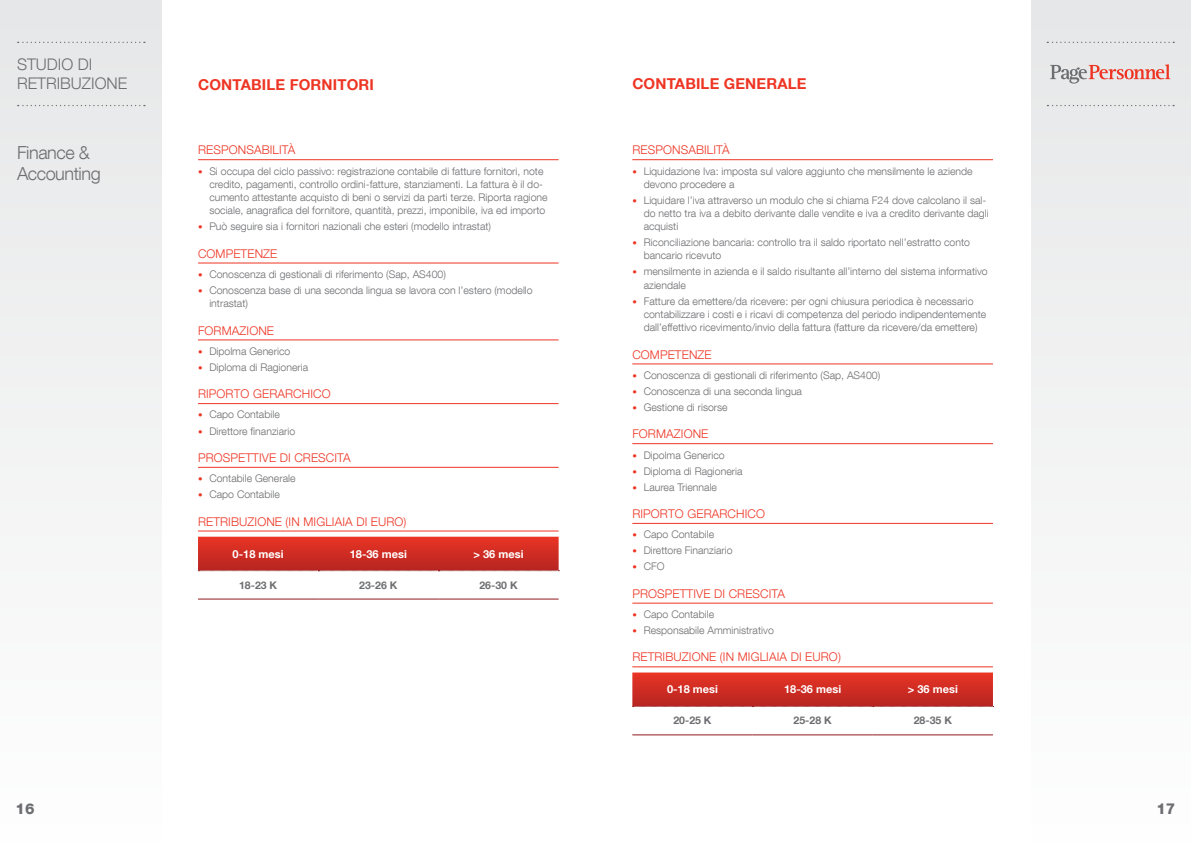
<style>
.page{position:relative;width:1191px;height:842px;background:#fff}
.page>*{position:absolute;margin:0;border:0;box-sizing:border-box;transform-origin:0 0}
.t1{font:300 18px/21px "Helvetica Neue LT Com";letter-spacing:-.025em;color:#6d6e71}
.t2{font:300 16px/19.2px "Helvetica Neue LT Com";color:#6d6e71}
.t3{font:700 15px "Helvetica Neue LT Com";letter-spacing:.01em;color:#ee3524}
.t4{font:800 15px "Helvetica Neue LT Com";color:#6d6e71}
.t5{font:300 12px "Helvetica Neue LT Com";letter-spacing:.01em;color:#ee3524}
.t6{font:700 11px "Helvetica Neue LT Com";color:#fff}
.t7{font:300 10.5px/13.2px "Helvetica Neue LT Com";color:#6d6e71}
.t8{font:700 10.5px "Helvetica Neue LT Com";color:#6d6e71}
.s1{font-weight:800;font-size:9px;color:#ee3524}
</style>
<div class="page">
<div style="left:0;top:0;width:162px;height:842px;background:#f2f2f3"></div>
<div style="left:1031px;top:0;width:160px;height:842px;background:#f2f3f3"></div>
<svg style="left:18px;top:42px;width:127px;height:1px"></svg>
<svg style="left:18px;top:105px;width:127px;height:1px"></svg>
<svg style="left:1047px;top:105px;width:127px;height:1px"></svg>
<svg style="left:1050px;top:64px;width:120px;height:20px"></svg>
<svg style="left:1047px;top:42px;width:127px;height:1px"></svg>
<hr style="left:198px;top:159px;width:360px;height:1px;background:#ee3524">
<hr style="left:198px;top:263px;width:360px;height:1px;background:#ee3524">
<hr style="left:198px;top:340px;width:360px;height:1px;background:#ee3524">
<hr style="left:198px;top:403px;width:360px;height:1px;background:#ee3524">
<hr style="left:198px;top:467px;width:360px;height:1px;background:#ee3524">
<hr style="left:198px;top:531px;width:360px;height:1px;background:#ee3524">
<hr style="left:198px;top:599px;width:120px;height:1px;background:#90181b">
<hr style="left:318px;top:599px;width:120px;height:1px;background:#90181b">
<hr style="left:438px;top:599px;width:120px;height:1px;background:#90181b">
<svg style="left:198px;top:537px;width:361px;height:34px;background:#cf2e25"></svg>
<hr style="left:632px;top:159px;width:361px;height:1px;background:#ee3524">
<hr style="left:632px;top:364px;width:361px;height:1px;background:#ee3524">
<hr style="left:632px;top:443px;width:361px;height:1px;background:#ee3524">
<hr style="left:632px;top:523px;width:361px;height:1px;background:#ee3524">
<hr style="left:632px;top:603px;width:361px;height:1px;background:#ee3524">
<hr style="left:632px;top:667px;width:361px;height:1px;background:#ee3524">
<hr style="left:632px;top:735px;width:120px;height:1px;background:#90181b">
<hr style="left:752px;top:735px;width:120px;height:1px;background:#90181b">
<hr style="left:872px;top:735px;width:121px;height:1px;background:#90181b">
<svg style="left:632px;top:672px;width:361px;height:35px;background:#d03128"></svg>
<h2 class="t2" style="left:17px;top:54px;width:112px">STUDIO DI<br>RETRIBUZIONE</h2>
<h1 class="t1" style="left:17px;top:141px;width:85px">Finance &amp;<br>Accounting</h1>
<h3 class="t3" style="left:198px;top:76px;width:177px">CONTABILE FORNITORI</h3>
<h3 class="t3" style="left:632px;top:75px;width:176px">CONTABILE GENERALE</h3>
<p class="t5" style="left:198px;top:143px;width:99px">RESPONSABILITÀ</p>
<p class="t7" style="left:209px;top:164px;width:340px;text-indent:-11px"><span class="s1">•</span> Si occupa del ciclo passivo: registrazione contabile di fatture fornitori, note credito, pagamenti, controllo ordini-fatture, stanziamenti. La fattura è il do&shy;cumento attestante acquisto di beni o servizi da parti terze. Riporta ragione sociale, anagrafica del fornitore, quantità, prezzi, imponibile, iva ed importo</p>
<p class="t7" style="left:198px;top:220px;width:294px"><span class="s1">•</span> Può seguire sia i fornitori nazionali che esteri (modello intrastat)</p>
<p class="t5" style="left:198px;top:246px;width:81px">COMPETENZE</p>
<p class="t7" style="left:198px;top:267px;width:249px"><span class="s1">•</span> Conoscenza di gestionali di riferimento (Sap, AS400)</p>
<p class="t7" style="left:209px;top:283px;width:325px;text-indent:-11px"><span class="s1">•</span> Conoscenza base di una seconda lingua se lavora con l’estero (modello intrastat)</p>
<p class="t5" style="left:198px;top:323px;width:77px">FORMAZIONE</p>
<p class="t7" style="left:198px;top:344px;width:94px"><span class="s1">•</span> Dipolma Generico</p>
<p class="t7" style="left:198px;top:360px;width:112px"><span class="s1">•</span> Diploma di Ragioneria</p>
<p class="t5" style="left:198px;top:387px;width:134px">RIPORTO GERARCHICO</p>
<p class="t7" style="left:198px;top:408px;width:83px"><span class="s1">•</span> Capo Contabile</p>
<p class="t7" style="left:198px;top:424px;width:99px"><span class="s1">•</span> Direttore finanziario</p>
<p class="t5" style="left:198px;top:450px;width:154px">PROSPETTIVE DI CRESCITA</p>
<p class="t7" style="left:198px;top:472px;width:99px"><span class="s1">•</span> Contabile Generale</p>
<p class="t7" style="left:198px;top:488px;width:83px"><span class="s1">•</span> Capo Contabile</p>
<p class="t5" style="left:198px;top:514px;width:210px">RETRIBUZIONE (IN MIGLIAIA DI EURO)</p>
<p class="t6" style="left:233px;top:547px;width:52px">0-18 mesi</p>
<p class="t6" style="left:350px;top:547px;width:59px">18-36 mesi</p>
<p class="t6" style="left:473px;top:547px;width:51px">&gt; 36 mesi</p>
<p class="t8" style="left:239px;top:578px;width:40px">18-23 K</p>
<p class="t8" style="left:359px;top:578px;width:40px">23-26 K</p>
<p class="t8" style="left:479px;top:578px;width:40px">26-30 K</p>
<p class="t5" style="left:632px;top:143px;width:99px">RESPONSABILITÀ</p>
<p class="t7" style="left:643px;top:164px;width:330px;text-indent:-11px"><span class="s1">•</span> Liquidazione Iva: imposta sul valore aggiunto che mensilmente le aziende devono procedere a</p>
<p class="t7" style="left:643px;top:193px;width:346px;text-indent:-11px"><span class="s1">•</span> Liquidare l’iva attraverso un modulo che si chiama F24 dove calcolano il sal&shy;do netto tra iva a debito derivante dalle vendite e iva a credito derivante dagli acquisti</p>
<p class="t7" style="left:643px;top:236px;width:328px;text-indent:-11px"><span class="s1">•</span> Riconciliazione bancaria: controllo tra il saldo riportato nell’estratto conto bancario ricevuto</p>
<p class="t7" style="left:643px;top:265px;width:346px;text-indent:-11px"><span class="s1">•</span> mensilmente in azienda e il saldo risultante all’interno del sistema informativo aziendale</p>
<p class="t7" style="left:643px;top:294px;width:344px;text-indent:-11px"><span class="s1">•</span> Fatture da emettere/da ricevere: per ogni chiusura periodica è necessario contabilizzare i costi e i ricavi di competenza del periodo indipendentemente dall’effettivo ricevimento/invio della fattura (fatture da ricevere/da emettere)</p>
<p class="t5" style="left:632px;top:347px;width:81px">COMPETENZE</p>
<p class="t7" style="left:632px;top:368px;width:249px"><span class="s1">•</span> Conoscenza di gestionali di riferimento (Sap, AS400)</p>
<p class="t7" style="left:632px;top:384px;width:171px"><span class="s1">•</span> Conoscenza di una seconda lingua</p>
<p class="t7" style="left:632px;top:400px;width:97px"><span class="s1">•</span> Gestione di risorse</p>
<p class="t5" style="left:632px;top:427px;width:77px">FORMAZIONE</p>
<p class="t7" style="left:632px;top:448px;width:94px"><span class="s1">•</span> Dipolma Generico</p>
<p class="t7" style="left:632px;top:464px;width:112px"><span class="s1">•</span> Diploma di Ragioneria</p>
<p class="t7" style="left:632px;top:480px;width:86px"><span class="s1">•</span> Laurea Triennale</p>
<p class="t5" style="left:632px;top:506px;width:134px">RIPORTO GERARCHICO</p>
<p class="t7" style="left:632px;top:528px;width:83px"><span class="s1">•</span> Capo Contabile</p>
<p class="t7" style="left:632px;top:544px;width:102px"><span class="s1">•</span> Direttore Finanziario</p>
<p class="t7" style="left:632px;top:560px;width:34px"><span class="s1">•</span> CFO</p>
<p class="t5" style="left:632px;top:586px;width:154px">PROSPETTIVE DI CRESCITA</p>
<p class="t7" style="left:632px;top:607px;width:83px"><span class="s1">•</span> Capo Contabile</p>
<p class="t7" style="left:632px;top:623px;width:143px"><span class="s1">•</span> Responsabile Amministrativo</p>
<p class="t5" style="left:632px;top:650px;width:210px">RETRIBUZIONE (IN MIGLIAIA DI EURO)</p>
<p class="t6" style="left:667px;top:683px;width:52px">0-18 mesi</p>
<p class="t6" style="left:784px;top:683px;width:59px">18-36 mesi</p>
<p class="t6" style="left:908px;top:683px;width:51px">&gt; 36 mesi</p>
<p class="t8" style="left:673px;top:714px;width:40px">20-25 K</p>
<p class="t8" style="left:793px;top:714px;width:40px">25-28 K</p>
<p class="t8" style="left:913px;top:714px;width:40px">28-35 K</p>
<h3 class="t4" style="left:16px;top:800px;width:20px">16</h3>
<h3 class="t4" style="left:1156px;top:800px;width:20px">17</h3>
</div>
